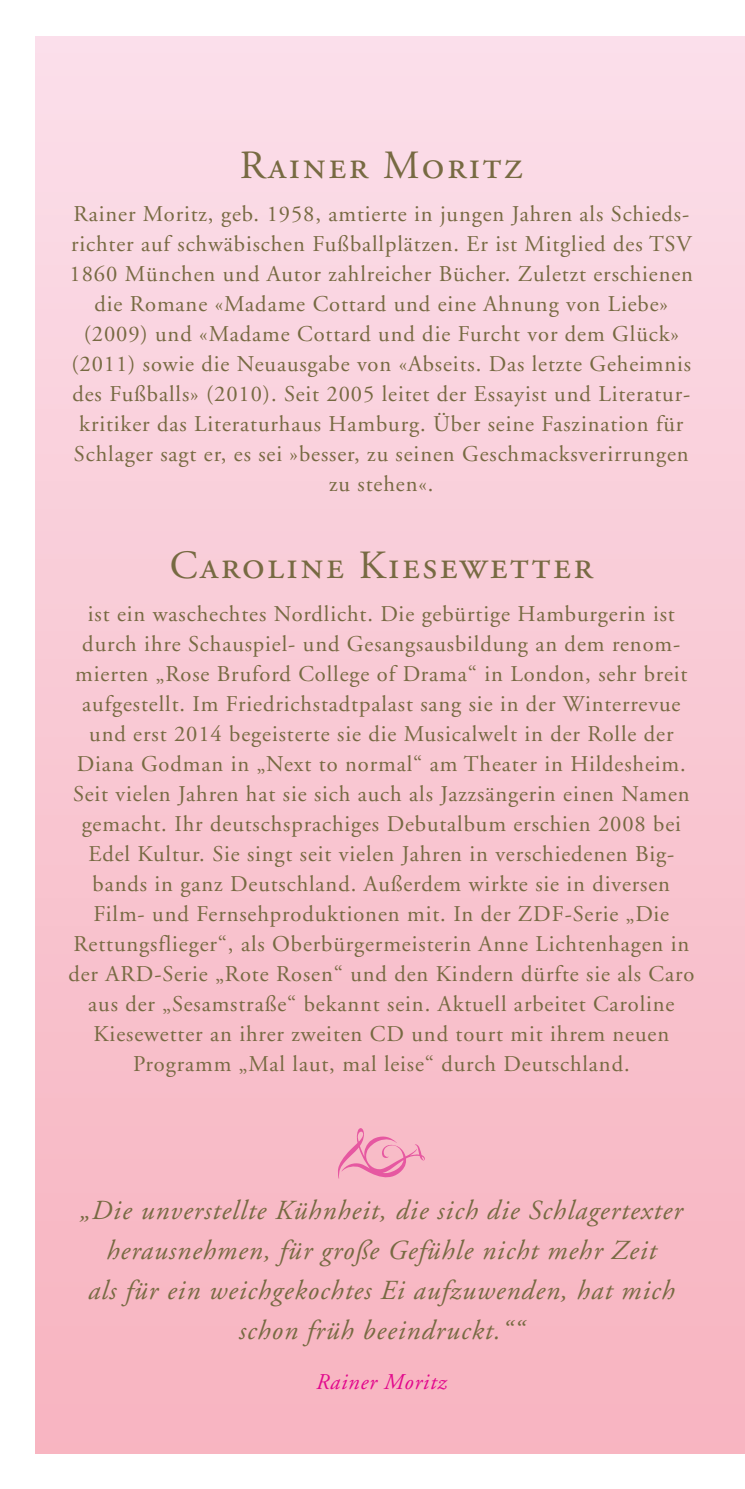
<style>
.page{position:relative;width:745px;height:1489px;background:#fff}
.page>*{position:absolute;margin:0;border:0;box-sizing:border-box;transform-origin:0 0}
.t1{font:40px "Adobe Garamond Regular SC";letter-spacing:.06em;color:#776a42}
.t2{font:italic 27.5px/40px "Adobe Garamond";letter-spacing:.04em;color:#776a42;text-align:center}
.t3{font:22.5px/30px "Adobe Garamond";letter-spacing:.04em;color:#776a42;text-align:center}
.t4{font:italic 22.5px "Adobe Garamond";letter-spacing:.04em;color:#e2078c}
</style>
<div class="page">
<div style="left:36px;top:36px;width:708px;height:1417px;background:linear-gradient(to bottom,#fbdee9,#f7b3bf)"></div>
<svg style="left:337px;top:1127px;width:87px;height:57px;background:#f4aac0"></svg>
<h1 class="t1" style="left:240px;top:144px;width:284px">Rainer Moritz</h1>
<p class="t3" style="left:69px;top:199px;width:624px">Rainer Moritz, geb. 1958, amtierte in jungen Jahren als Schieds&shy;richter auf schwäbischen Fußballplätzen. Er ist Mitglied des TSV 1860 München und Autor zahlreicher Bücher. Zuletzt erschienen die Romane «Madame Cottard und eine Ahnung von Liebe» (2009) und «Madame Cottard und die Furcht vor dem Glück» (2011) sowie die Neuausgabe von «Abseits. Das letzte Geheimnis des Fußballs» (2010). Seit 2005 leitet der Essayist und Literatur&shy;kritiker das Literaturhaus Hamburg. Über seine Faszination für Schlager sagt er, es sei »besser, zu seinen Geschmacksverirrungen zu stehen«.</p>
<h1 class="t1" style="left:170px;top:544px;width:424px">Caroline Kiesewetter</h1>
<p class="t3" style="left:68px;top:599px;width:627px">ist ein waschechtes Nordlicht. Die gebürtige Hamburgerin ist durch ihre Schauspiel- und Gesangsausbildung an dem renom&shy;mierten „Rose Bruford College of Drama“ in London, sehr breit aufgestellt. Im Friedrichstadtpalast sang sie in der Winterrevue und erst 2014 begeisterte sie die Musicalwelt in der Rolle der Diana Godman in „Next to normal“ am Theater in Hildesheim.<br>Seit vielen Jahren hat sie sich auch als Jazzsängerin einen Namen gemacht. Ihr deutschsprachiges Debutalbum erschien 2008 bei Edel Kultur. Sie singt seit vielen Jahren in verschiedenen Big&shy;bands in ganz Deutschland. Außerdem wirkte sie in diversen Film- und Fernsehproduktionen mit. In der ZDF-Serie „Die Rettungsflieger“, als Oberbürgermeisterin Anne Lichtenhagen in der ARD-Serie „Rote Rosen“ und den Kindern dürfte sie als Caro aus der „Sesamstraße“ bekannt sein. Aktuell arbeitet Caroline Kiesewetter an ihrer zweiten CD und tourt mit ihrem neuen Programm „Mal laut, mal leise“ durch Deutschland.</p>
<p class="t2" style="left:80px;top:1190px;width:603px">„Die unverstellte Kühnheit, die sich die Schlagertexter herausnehmen, für große Gefühle nicht mehr Zeit<br>als für ein weichgekochtes Ei aufzuwenden, hat mich schon früh beeindruckt.““</p>
<p class="t4" style="left:316px;top:1369px;width:132px">Rainer Moritz</p>
</div>
